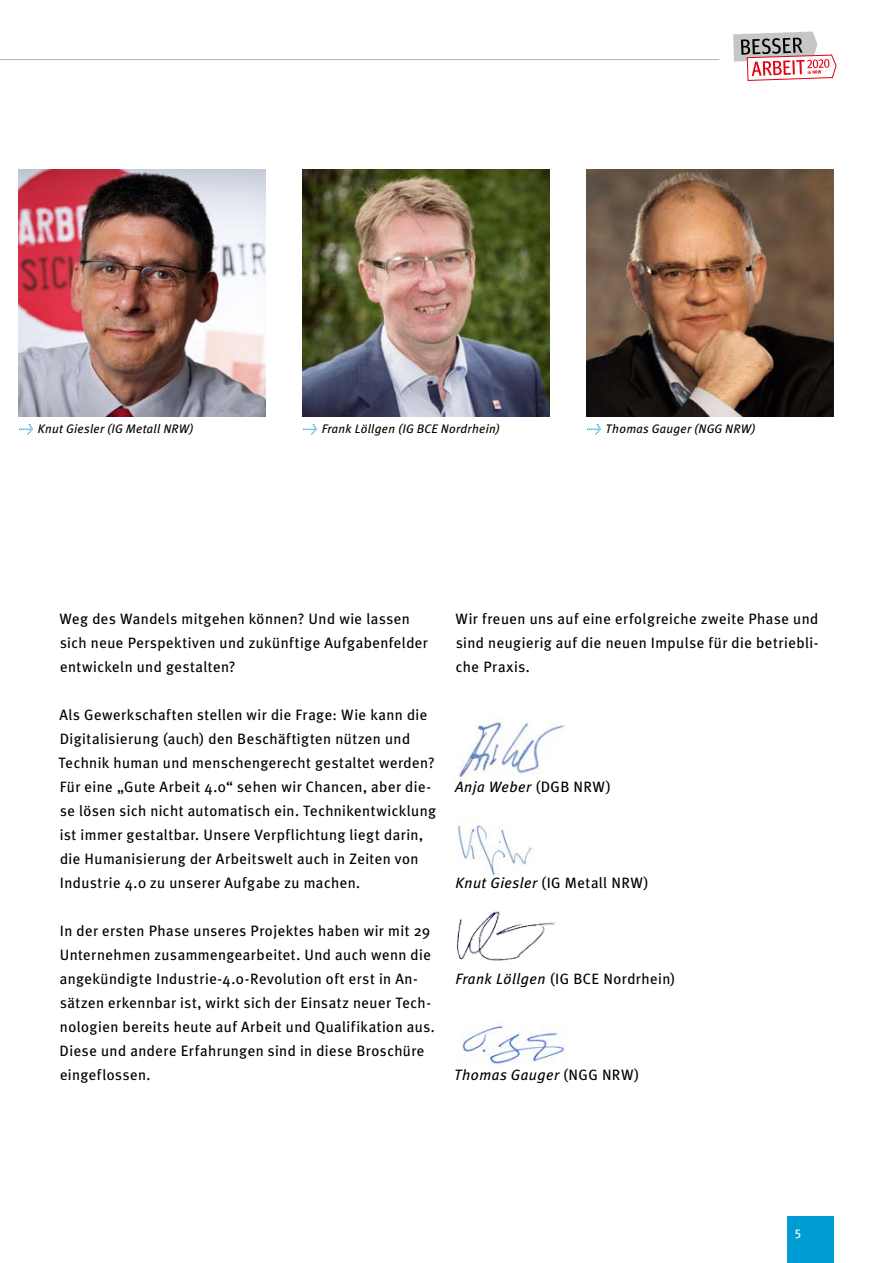
<style>
.page{position:relative;width:893px;height:1263px;background:#fff}
.page>*{position:absolute;margin:0;border:0;box-sizing:border-box;transform-origin:0 0}
.t1{font:15px/24px "Meta Plus";letter-spacing:.03em;color:#000}
.t2{font:italic 15px "Meta Plus";letter-spacing:.035em;color:#000}
.t3{font:12.75px "Meta Plus";color:#fff}
.t4{font:italic 12.45px "Meta Plus";letter-spacing:.02em;color:#000}
.s1{color:#009dd4}
.s2{font-style:normal}
.s3{font-style:italic}
</style>
<div class="page">
<svg style="left:733px;top:32px;width:104px;height:49px"></svg>
<div style="left:787px;top:1216px;width:46px;height:47px;background:#009dd4"></div>
<hr style="left:0;top:59px;width:719px;height:1px;background:#bbbcbd">
<img style="left:460px;top:1026px;width:108px;height:38px">
<img style="left:457px;top:823px;width:75px;height:53px">
<img style="left:459px;top:721px;width:106px;height:58px">
<img style="left:18px;top:169px;width:247px;height:247px">
<img style="left:302px;top:170px;width:247px;height:246px">
<img style="left:586px;top:170px;width:247px;height:246px">
<img style="left:456px;top:911px;width:100px;height:50px">
<p class="t4" style="left:18px;top:422px;width:177px"><span class="s1">&gt;</span> Knut Giesler (IG Metall NRW)</p>
<p class="t4" style="left:302px;top:422px;width:199px"><span class="s1">&gt;</span> Frank Löllgen (IG BCE Nordrhein)</p>
<p class="t4" style="left:586px;top:422px;width:171px"><span class="s1">&gt;</span> Thomas Gauger (NGG NRW)</p>
<p class="t1" style="left:60px;top:606px;width:370px">Weg des Wandels mitgehen können? Und wie lassen sich neue Perspektiven und zukünftige Aufgabenfelder entwickeln und gestalten?</p>
<p class="t1" style="left:59px;top:702px;width:379px">Als Gewerkschaften stellen wir die Frage: Wie kann die Digitalisierung (auch) den Beschäftigten nützen und Technik human und menschengerecht gestaltet werden?<br>Für eine „Gute Arbeit 4.0“ sehen wir Chancen, aber die&shy;se lösen sich nicht automatisch ein. Technikentwicklung ist immer gestaltbar. Unsere Verpflichtung liegt darin, die Humanisierung der Arbeitswelt auch in Zeiten von Industrie 4.0 zu unserer Aufgabe zu machen.</p>
<p class="t1" style="left:60px;top:918px;width:377px">In der ersten Phase unseres Projektes haben wir mit 29<br>Unternehmen zusammengearbeitet. Und auch wenn die angekündigte Industrie-4.0-Revolution oft erst in An&shy;sätzen erkennbar ist, wirkt sich der Einsatz neuer Tech&shy;nologien bereits heute auf Arbeit und Qualifikation aus.<br>Diese und andere Erfahrungen sind in diese Broschüre eingeflossen.</p>
<p class="t1" style="left:456px;top:606px;width:364px;text-align:justify">Wir freuen uns auf eine erfolgreiche zweite Phase und sind neugierig auf die neuen Impulse für die betriebli&shy;che Praxis.</p>
<p class="t2" style="left:455px;top:778px;width:157px">Anja Weber <span class="s2">(DGB NRW)</span></p>
<p class="t1" style="left:455px;top:870px;width:195px"><span class="s3">Knut Giesler</span> (IG Metall NRW)</p>
<p class="t1" style="left:455px;top:966px;width:222px"><span class="s3">Frank Löllgen</span> (IG BCE Nordrhein)</p>
<p class="t2" style="left:454px;top:1066px;width:187px">Thomas Gauger <span class="s2">(NGG NRW)</span></p>
<p class="t3" style="left:795px;top:1224px;width:8px">5</p>
</div>
